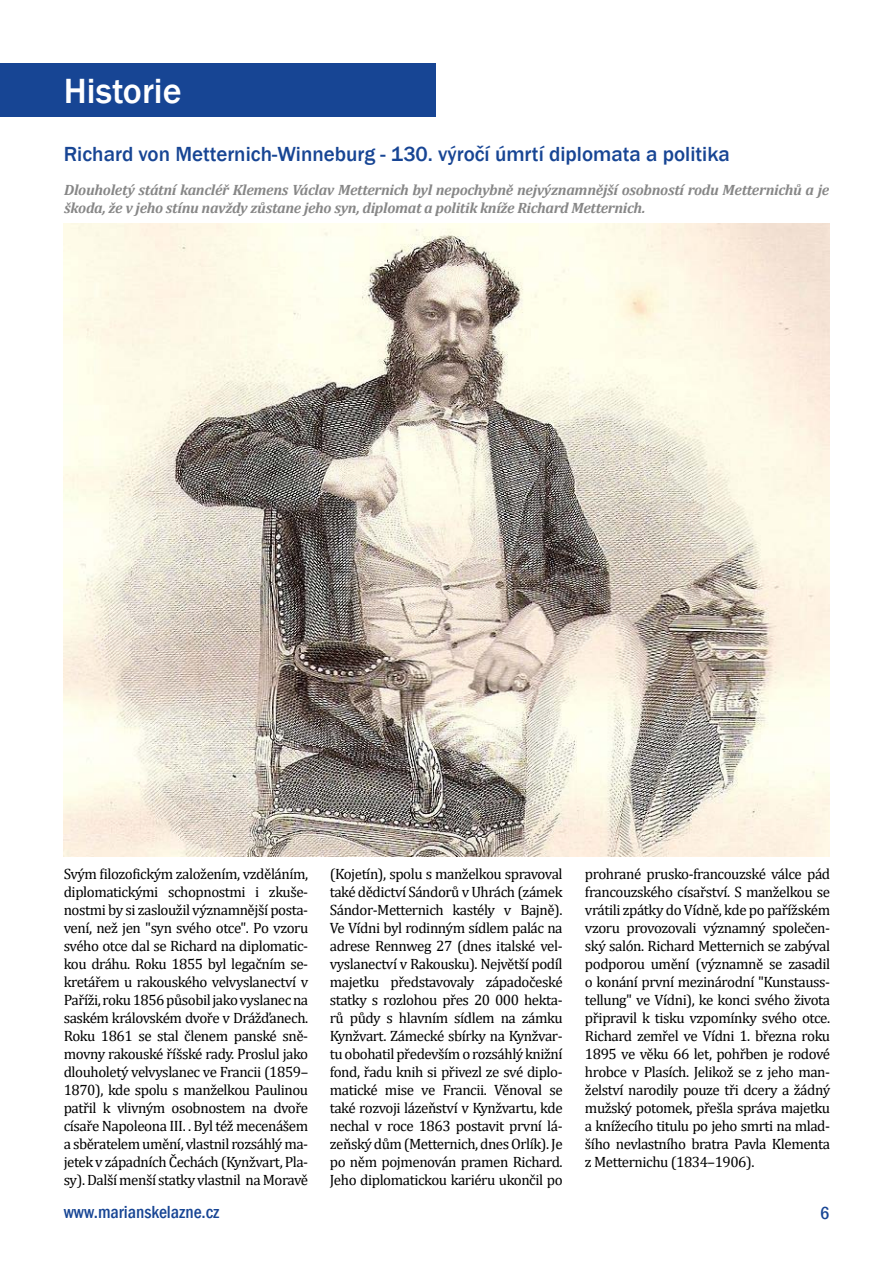
<style>
.page{position:relative;width:893px;height:1263px;background:#fff}
.page>*{position:absolute;margin:0;border:0;box-sizing:border-box;transform-origin:0 0}
.t1{font:500 36px "Franklin Gothic";color:#fff}
.t2{font:500 21px "Franklin Gothic";color:#174594}
.t3{font:500 condensed 18px "Franklin Gothic";color:#174594}
.t4{font:15px/18px "Cambria";letter-spacing:-.03em;color:#000;text-align:justify}
.t5{font:italic 700 15px/18px "Cambria";letter-spacing:-.02em;color:#878787}
</style>
<div class="page">
<div style="left:0;top:64px;width:436px;height:53px;background:#174594"></div>
<img style="left:64px;top:224px;width:765px;height:632px">
<h1 class="t1" style="left:64px;top:69px;width:119px">Historie</h1>
<h2 class="t2" style="left:64px;top:141px;width:667px">Richard von Metternich-Winneburg - 130. výročí úmrtí diplomata a politika</h2>
<p class="t5" style="left:64px;top:181px;width:767px">Dlouholetý státní kancléř Klemens Václav Metternich byl nepochybně nejvýznamnější osobností rodu Metternichů a je škoda, že v jeho stínu navždy zůstane jeho syn, diplomat a politik kníže Richard Metternich.</p>
<p class="t4" style="left:64px;top:865px;width:246px">Svým filozofickým založením, vzděláním, diplomatickými schopnostmi i zkuše&shy;nostmi by si zasloužil významnější posta&shy;vení, než jen "syn svého otce". Po vzoru svého otce dal se Richard na diplomatic&shy;kou dráhu. Roku 1855 byl legačním se&shy;kretářem u rakouského velvyslanectví v Paříži, roku 1856 působil jako vyslanec na saském královském dvoře v Drážďanech.<br>Roku 1861 se stal členem panské sně&shy;movny rakouské říšské rady. Proslul jako dlouholetý velvyslanec ve Francii (1859– 1870), kde spolu s manželkou Paulinou patřil k vlivným osobnostem na dvoře císaře Napoleona III. . Byl též mecenášem a sběratelem umění, vlastnil rozsáhlý ma&shy;jetek v západních Čechách (Kynžvart, Pla&shy;sy). Další menší statky vlastnil na Moravě</p>
<p class="t4" style="left:330px;top:865px;width:234px">(Kojetín), spolu s manželkou spravoval také dědictví Sándorů v Uhrách (zámek Sándor-Metternich kastély v Bajně).<br>Ve Vídni byl rodinným sídlem palác na adrese Rennweg 27 (dnes italské vel&shy;vyslanectví v Rakousku). Největší podíl majetku představovaly západočeské statky s rozlohou přes 20 000 hekta&shy;rů půdy s hlavním sídlem na zámku Kynžvart. Zámecké sbírky na Kynžvar&shy;tu obohatil především o rozsáhlý knižní fond, řadu knih si přivezl ze své diplo&shy;matické mise ve Francii. Věnoval se také rozvoji lázeňství v Kynžvartu, kde nechal v roce 1863 postavit první lá&shy;zeňský dům (Metternich, dnes Orlík). Je po něm pojmenován pramen Richard.<br>Jeho diplomatickou kariéru ukončil po</p>
<p class="t4" style="left:585px;top:865px;width:247px">prohrané prusko-francouzské válce pád francouzského císařství. S manželkou se vrátili zpátky do Vídně, kde po pařížském vzoru provozovali významný společen&shy;ský salón. Richard Metternich se zabýval podporou umění (významně se zasadil o konání první mezinárodní "Kunstauss&shy;tellung" ve Vídni), ke konci svého života připravil k tisku vzpomínky svého otce.<br>Richard zemřel ve Vídni 1. března roku 1895 ve věku 66 let, pohřben je rodové hrobce v Plasích. Jelikož se z jeho man&shy;želství narodily pouze tři dcery a žádný mužský potomek, přešla správa majetku a knížecího titulu po jeho smrti na mlad&shy;šího nevlastního bratra Pavla Klementa z Metternichu (1834–1906).</p>
<p class="t3" style="left:64px;top:1200px;width:157px">www.marianskelazne.cz</p>
<p class="t3" style="left:820px;top:1201px;width:11px">6</p>
</div>
